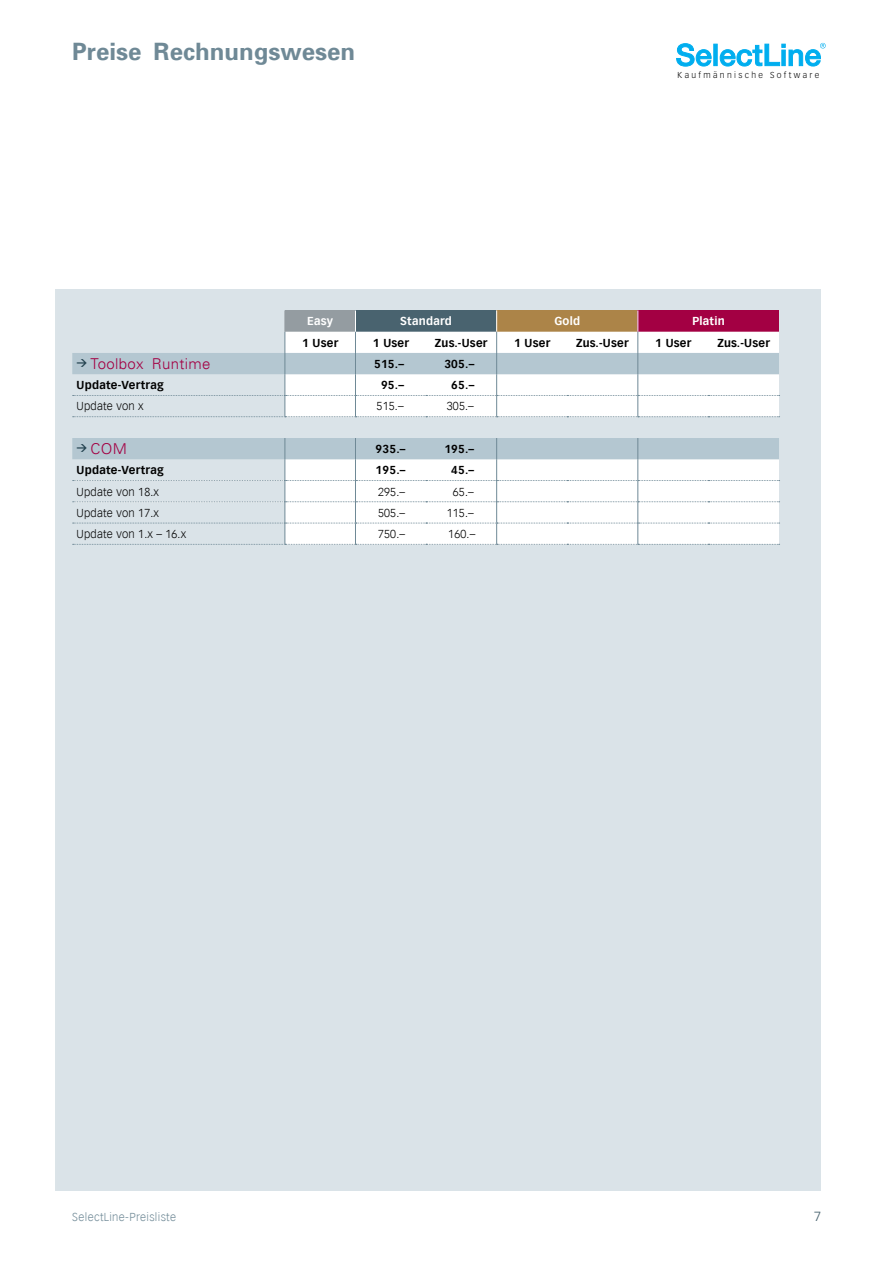
<style>
.page{position:relative;width:893px;height:1263px;background:#fff}
.page>*{position:absolute;margin:0;border:0;box-sizing:border-box;transform-origin:0 0}
.t1{font:700 24px "Univers";color:#6f8996}
.t2{font:300 15px "Univers";letter-spacing:.02em;color:#a30043}
.t3{font:300 13.5px "Univers";color:#49636f}
.t4{font:700 11.25px "Vectora LH";letter-spacing:.02em;color:#000}
.t5{font:300 11.25px "Vectora LH";letter-spacing:.02em;color:#000}
.t6{font:700 11.25px "Vectora LH";letter-spacing:.02em;color:#fff}
.t7{font:300 11.25px "Vectora LH";letter-spacing:.03em;color:#6f8996}
.t8{font:300 8.55px "Vectora LH";letter-spacing:.28em;color:#000}
</style>
<div class="page">
<div style="left:55px;top:289px;width:766px;height:902px;background:#dae3e8"></div>
<svg style="left:676px;top:43px;width:36px;height:24px"></svg>
<hr style="left:714px;top:44px;width:3px;height:22px;background:#00aeef">
<svg style="left:720px;top:43px;width:106px;height:23px"></svg>
<svg style="left:73px;top:310px;width:707px;height:107px"></svg>
<svg style="left:73px;top:438px;width:707px;height:107px"></svg>
<h1 class="t1" style="left:72px;top:36px;width:284px">Preise Rechnungswesen</h1>
<p class="t8" style="left:678px;top:70px;width:143px">Kaufmännische Software</p>
<p class="t6" style="left:307px;top:315px;width:27px">Easy</p>
<p class="t6" style="left:400px;top:315px;width:53px">Standard</p>
<p class="t6" style="left:554px;top:315px;width:27px">Gold</p>
<p class="t6" style="left:692px;top:315px;width:34px">Platin</p>
<p class="t4" style="left:302px;top:336px;width:38px">1 User</p>
<p class="t4" style="left:373px;top:336px;width:38px">1 User</p>
<p class="t4" style="left:435px;top:336px;width:54px">Zus.-User</p>
<p class="t4" style="left:514px;top:336px;width:38px">1 User</p>
<p class="t4" style="left:576px;top:336px;width:54px">Zus.-User</p>
<p class="t4" style="left:655px;top:336px;width:38px">1 User</p>
<p class="t4" style="left:717px;top:336px;width:54px">Zus.-User</p>
<h2 class="t2" style="left:77px;top:355px;width:135px"><sup>&gt;</sup> Toolbox Runtime</h2>
<p class="t4" style="left:374px;top:357px;width:31px">515.–</p>
<p class="t4" style="left:444px;top:357px;width:31px">305.–</p>
<p class="t4" style="left:77px;top:378px;width:89px">Update-Vertrag</p>
<p class="t4" style="left:381px;top:378px;width:25px">95.–</p>
<p class="t4" style="left:451px;top:378px;width:25px">65.–</p>
<p class="t5" style="left:77px;top:400px;width:69px">Update von x</p>
<p class="t5" style="left:377px;top:400px;width:29px">515.–</p>
<p class="t5" style="left:447px;top:400px;width:29px">305.–</p>
<h2 class="t2" style="left:77px;top:440px;width:52px"><sup>&gt;</sup> COM</h2>
<p class="t4" style="left:376px;top:442px;width:31px">935.–</p>
<p class="t4" style="left:444px;top:442px;width:31px">195.–</p>
<p class="t4" style="left:77px;top:463px;width:89px">Update-Vertrag</p>
<p class="t4" style="left:376px;top:463px;width:31px">195.–</p>
<p class="t4" style="left:451px;top:463px;width:25px">45.–</p>
<p class="t5" style="left:77px;top:485px;width:84px">Update von 18.x</p>
<p class="t5" style="left:378px;top:485px;width:29px">295.–</p>
<p class="t5" style="left:453px;top:485px;width:22px">65.–</p>
<p class="t5" style="left:77px;top:506px;width:84px">Update von 17.x</p>
<p class="t5" style="left:378px;top:506px;width:29px">505.–</p>
<p class="t5" style="left:447px;top:506px;width:29px">115.–</p>
<p class="t5" style="left:77px;top:527px;width:111px">Update von 1.x – 16.x</p>
<p class="t5" style="left:378px;top:527px;width:29px">750.–</p>
<p class="t5" style="left:448px;top:527px;width:29px">160.–</p>
<p class="t7" style="left:72px;top:1210px;width:105px">SelectLine-Preisliste</p>
<p class="t3" style="left:814px;top:1208px;width:9px">7</p>
</div>
